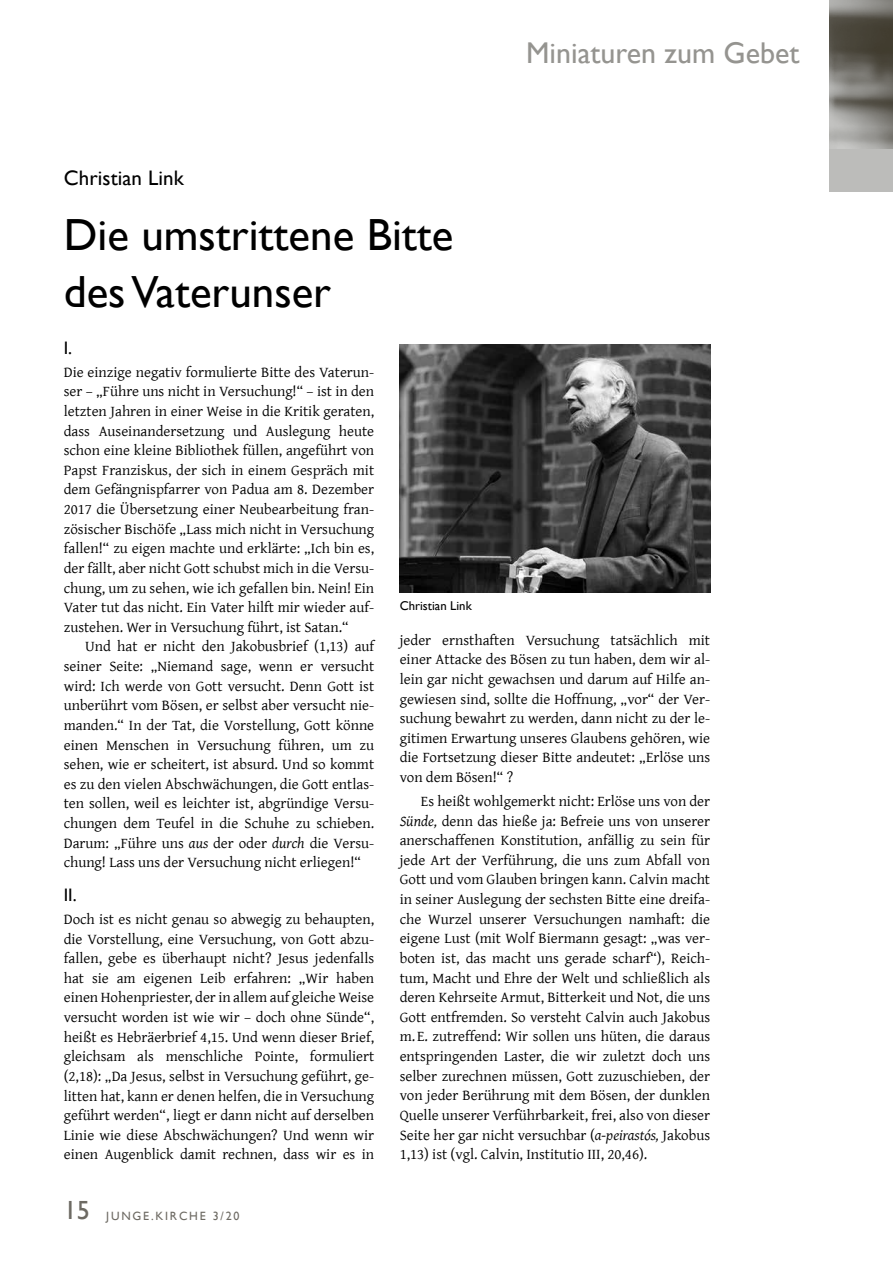
<style>
.page{position:relative;width:893px;height:1263px;background:#fff}
.page>*{position:absolute;margin:0;border:0;box-sizing:border-box;transform-origin:0 0}
.t1{font:45px/57px "Gill Sans";color:#000}
.t2{font:30px "Gill Sans";color:#959490}
.t3{font:21px "Gill Sans";letter-spacing:.005em;color:#000}
.t4{font:18px "Gill Sans";color:#000}
.t5{font:15px/19.6px "Gentium";color:#000;text-align:justify}
.t6{font:12.75px "Gill Sans";color:#000}
.t7{font:12px "Gill Sans";letter-spacing:.15em;color:#6d6a63}
.s1{font-style:italic}
.s2{font-size:26.25px}
</style>
<div class="page">
<div style="left:829px;top:149px;width:64px;height:42px;background:#bcbcba"></div>
<img style="left:829px;top:0;width:64px;height:149px">
<img style="left:400px;top:344px;width:310px;height:249px">
<h2 class="t2" style="left:526px;top:35px;width:275px">Miniaturen zum Gebet</h2>
<h3 class="t3" style="left:64px;top:165px;width:122px">Christian Link</h3>
<h1 class="t1" style="left:64px;top:207px;width:391px">Die umstrittene Bitte des Vaterunser</h1>
<p class="t4" style="left:64px;top:337px;width:10px">I.</p>
<p class="t5" style="left:64px;top:361px;width:312px">Die einzige negativ formulierte Bitte des Vaterun&shy;ser – „Führe uns nicht in Versuchung!“ – ist in den letzten Jahren in einer Weise in die Kritik geraten, dass Auseinandersetzung und Auslegung heute schon eine kleine Bibliothek füllen, angeführt von Papst Franziskus, der sich in einem Gespräch mit dem Gefängnispfarrer von Padua am 8. Dezember 2017 die Übersetzung einer Neubearbeitung fran&shy;zösischer Bischöfe „Lass mich nicht in Versuchung fallen!“ zu eigen machte und erklärte: „Ich bin es, der fällt, aber nicht Gott schubst mich in die Versu&shy;chung, um zu sehen, wie ich gefallen bin. Nein! Ein Vater tut das nicht. Ein Vater hilft mir wieder auf&shy;zustehen. Wer in Versuchung führt, ist Satan.“</p>
<p class="t5" style="left:64px;top:636px;width:312px;text-indent:21px">Und hat er nicht den Jakobusbrief (1,13) auf seiner Seite: „Niemand sage, wenn er versucht wird: Ich werde von Gott versucht. Denn Gott ist unberührt vom Bösen, er selbst aber versucht nie&shy;manden.“ In der Tat, die Vorstellung, Gott könne einen Menschen in Versuchung führen, um zu sehen, wie er scheitert, ist absurd. Und so kommt es zu den vielen Abschwächungen, die Gott entlas&shy;ten sollen, weil es leichter ist, abgründige Versu&shy;chungen dem Teufel in die Schuhe zu schieben.<br>Darum: „Führe uns <span class="s1">aus</span> der oder <span class="s1">durch</span> die Versu&shy;chung! Lass uns der Versuchung nicht erliegen!“</p>
<p class="t4" style="left:64px;top:885px;width:14px">II.</p>
<p class="t5" style="left:64px;top:908px;width:312px">Doch ist es nicht genau so abwegig zu behaupten, die Vorstellung, eine Versuchung, von Gott abzu&shy;fallen, gebe es überhaupt nicht? Jesus jedenfalls hat sie am eigenen Leib erfahren: „Wir haben einen Hohenpriester, der in allem auf gleiche Weise versucht worden ist wie wir – doch ohne Sünde“, heißt es Hebräerbrief 4,15. Und wenn dieser Brief, gleichsam als menschliche Pointe, formuliert (2,18): „Da Jesus, selbst in Versuchung geführt, ge&shy;litten hat, kann er denen helfen, die in Versuchung geführt werden“, liegt er dann nicht auf derselben Linie wie diese Abschwächungen? Und wenn wir einen Augenblick damit rechnen, dass wir es in</p>
<p class="t6" style="left:400px;top:598px;width:74px">Christian Link</p>
<p class="t5" style="left:400px;top:629px;width:312px">jeder ernsthaften Versuchung tatsächlich mit einer Attacke des Bösen zu tun haben, dem wir al&shy;lein gar nicht gewachsen und darum auf Hilfe an&shy;gewiesen sind, sollte die Hoffnung, „vor“ der Ver&shy;suchung bewahrt zu werden, dann nicht zu der le&shy;gitimen Erwartung unseres Glaubens gehören, wie die Fortsetzung dieser Bitte andeutet: „Erlöse uns von dem Bösen!“ ?</p>
<p class="t5" style="left:400px;top:790px;width:312px;text-indent:21px">Es heißt wohlgemerkt nicht: Erlöse uns von der <span class="s1">Sünde,</span> denn das hieße ja: Befreie uns von unserer anerschaffenen Konstitution, anfällig zu sein für jede Art der Verführung, die uns zum Abfall von Gott und vom Glauben bringen kann. Calvin macht in seiner Auslegung der sechsten Bitte eine dreifa&shy;che Wurzel unserer Versuchungen namhaft: die eigene Lust (mit Wolf Biermann gesagt: „was ver&shy;boten ist, das macht uns gerade scharf“), Reich&shy;tum, Macht und Ehre der Welt und schließlich als deren Kehrseite Armut, Bitterkeit und Not, die uns Gott entfremden. So versteht Calvin auch Jakobus m. E. zutreffend: Wir sollen uns hüten, die daraus entspringenden Laster, die wir zuletzt doch uns selber zurechnen müssen, Gott zuzuschieben, der von jeder Berührung mit dem Bösen, der dunklen Quelle unserer Verführbarkeit, frei, also von dieser Seite her gar nicht versuchbar (<span class="s1">a-peirastós,</span> Jakobus 1,13) ist (vgl. Calvin, Institutio III, 20,46).</p>
<p class="t7" style="left:64px;top:1209px;width:177px"><span class="s2">15</span> JUNGE.KIRCHE 3/20</p>
</div>
